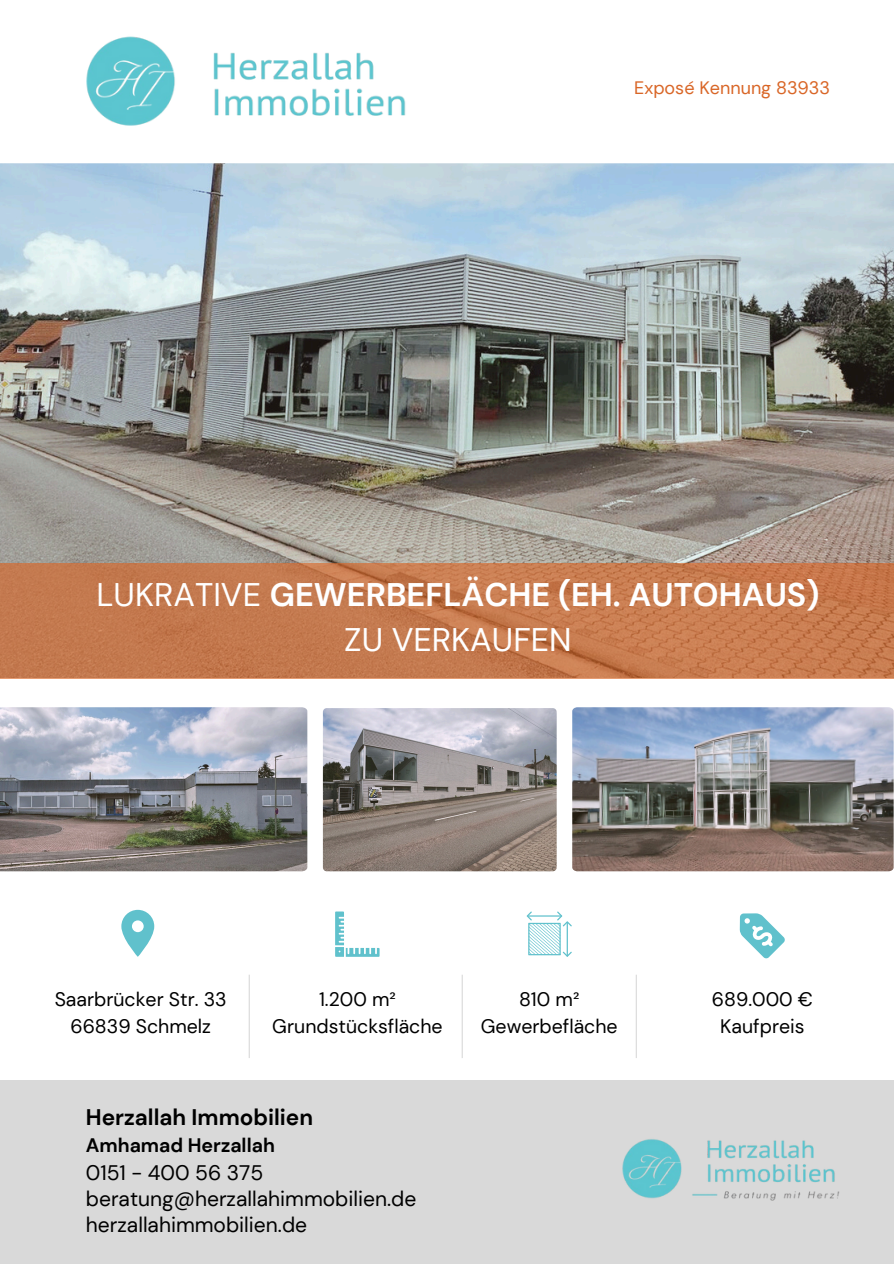
<style>
.page{position:relative;width:894px;height:1264px;background:#fff}
.page>*{position:absolute;margin:0;border:0;box-sizing:border-box;transform-origin:0 0}
.t1{font:700 32.55px/45px "DM Sans";color:#fff;text-align:center}
.t2{font:700 22.5px "DM Sans";color:#000}
.t3{font:21px/25.8px "DM Sans";color:#000}
.t4{font:19.5px/27px "DM Sans";color:#000;text-align:center}
.t5{font:700 19.5px "DM Sans";color:#000}
.t6{font:18px "DM Sans";color:#d96627}
.s1{font-weight:400}
</style>
<div class="page">
<svg style="left:121px;top:909px;width:33px;height:47px"></svg>
<svg style="left:739px;top:913px;width:45px;height:45px"></svg>
<hr style="left:249px;top:974px;width:1px;height:84px;background:#d9d9d9">
<hr style="left:461px;top:974px;width:1px;height:84px;background:#d9d9d9">
<hr style="left:635px;top:974px;width:1px;height:84px;background:#d9d9d9">
<div style="left:0;top:1080px;width:893px;height:183px;background:#d9d9d9"></div>
<img style="left:622px;top:1139px;width:218px;height:62px">
<svg style="left:335px;top:911px;width:44px;height:45px"></svg>
<svg style="left:526px;top:911px;width:45px;height:45px"></svg>
<img style="left:0;top:707px;width:307px;height:164px">
<img style="left:323px;top:708px;width:233px;height:163px;border-radius:4px">
<img style="left:0;top:163px;width:893px;height:400px">
<svg style="left:0;top:563px;width:893px;height:116px;background:#c5794e"></svg>
<img style="left:86px;top:36px;width:320px;height:90px">
<img style="left:572px;top:707px;width:321px;height:164px">
<p class="t6" style="left:634px;top:76px;width:197px">Exposé Kennung 83933</p>
<p class="t1" style="left:96px;top:572px;width:724px"><span class="s1">LUKRATIVE</span> GEWERBEFLÄCHE (EH. AUTOHAUS)<br><span class="s1">ZU VERKAUFEN</span></p>
<p class="t4" style="left:55px;top:985px;width:173px">Saarbrücker Str. 33<br>66839 Schmelz</p>
<p class="t4" style="left:272px;top:985px;width:172px">1.200 m²<br>Grundstücksfläche</p>
<h2 class="t2" style="left:86px;top:1102px;width:229px">Herzallah Immobilien</h2>
<h2 class="t5" style="left:86px;top:1132px;width:190px">Amhamad Herzallah</h2>
<h2 class="t3" style="left:86px;top:1160px;width:332px">0151 - 400 56 375 beratung@herzallahimmobilien.de herzallahimmobilien.de</h2>
<p class="t4" style="left:480px;top:985px;width:138px">810 m²<br>Gewerbefläche</p>
<p class="t4" style="left:711px;top:985px;width:103px">689.000 €<br>Kaufpreis</p>
</div>
